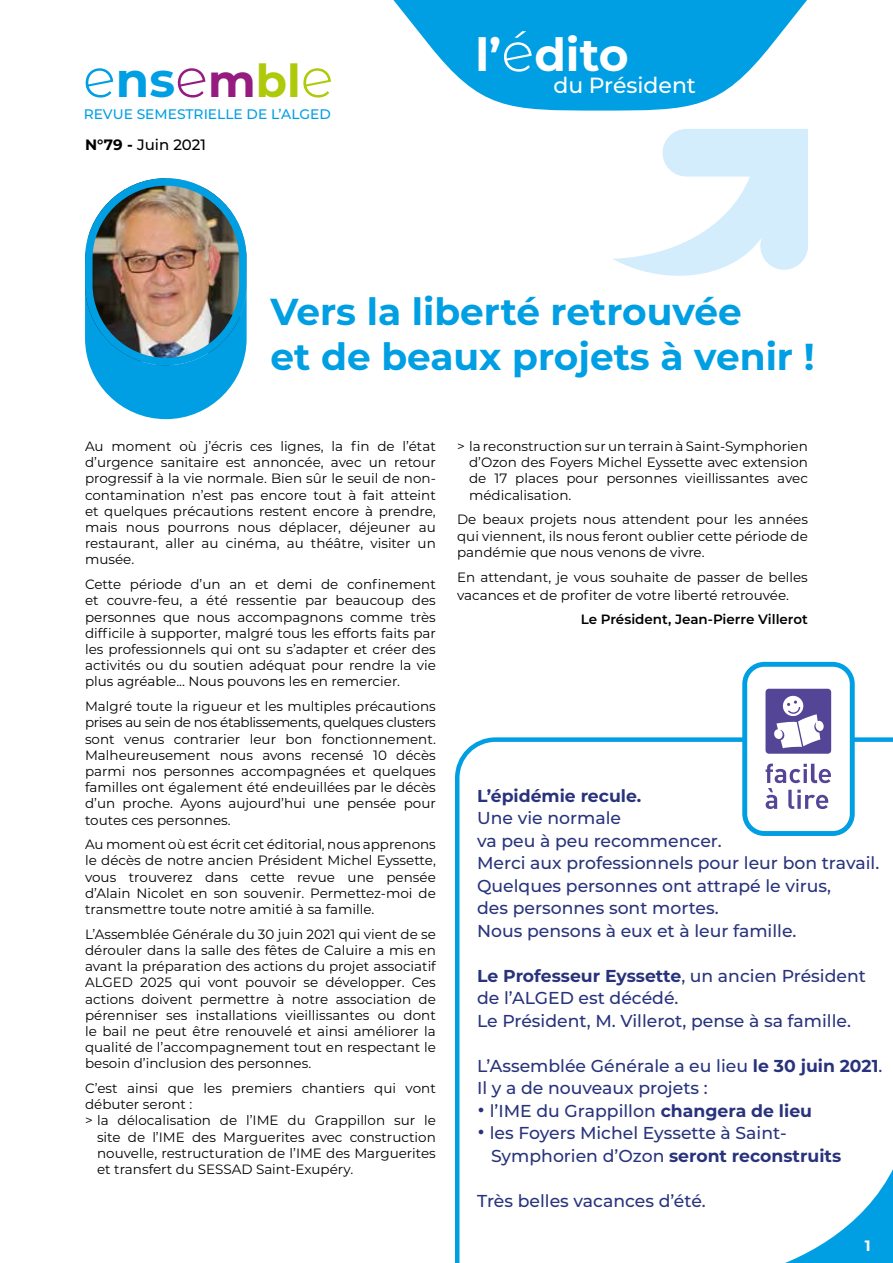
<style>
.page{position:relative;width:893px;height:1263px;background:#fff}
.page>*{position:absolute;margin:0;border:0;box-sizing:border-box;transform-origin:0 0}
.t1{font:700 48.45px "Montserrat";color:#009fe3}
.t2{font:700 45.6px "Montserrat";color:#fff}
.t3{font:700 37.5px/45px "Montserrat";color:#009fe3}
.t4{font:500 21.9px "Montserrat";color:#fff}
.t5{font:500 17.25px/22.5px "Montserrat";color:#28337c}
.t6{font:700 17.25px "Montserrat";color:#28337c}
.t7{font:500 15px "Montserrat";color:#000}
.t8{font:700 15px "Montserrat";color:#fff}
.t9{font:500 13.8px "Montserrat";color:#009fe3}
.t10{font:13.5px/16.2px "Montserrat";color:#000;text-align:justify}
.t11{font:600 13.5px "Montserrat";color:#000}
.s1{font-weight:300;font-size:55.2px}
.s2{font-weight:300;font-size:55.2px;color:#951b81}
.s3{font-size:45.45px;color:#951b81}
.s4{font-size:45.45px;color:#afca0b}
.s5{font-weight:300;font-size:55.2px;color:#afca0b}
.s6{font-weight:700}
.s7{font-weight:300;font-size:55.5px}
.s8{font-size:25.5px}
</style>
<div class="page">
<svg style="left:455px;top:737px;width:438px;height:526px"></svg>
<svg style="left:613px;top:129px;width:195px;height:147px"></svg>
<div style="left:89px;top:220px;width:154px;height:195px;background:#009fe3;border-radius:77px"></div>
<div style="left:85px;top:216px;width:162px;height:203px;border:8px solid #009fe3;border-radius:77px"></div>
<img style="left:85px;top:178px;width:162px;height:187px;border-radius:81px">
<div style="left:85px;top:178px;width:162px;height:187px;border:8px solid #009fe3;border-radius:77px"></div>
<svg style="left:393px;top:0;width:414px;height:111px;fill:#009fe3"></svg>
<div style="left:745px;top:664px;width:107px;height:169px;background:#fff;border-radius:20px"></div>
<div style="left:765px;top:689px;width:66px;height:65px;background:#554596;border-radius:3px"></div>
<div style="left:783px;top:696px;width:20px;height:20px;background:#fff;border-radius:50%"></div>
<svg style="left:774px;top:700px;width:50px;height:48px"></svg>
<svg style="left:766px;top:764px;width:65px;height:45px"></svg>
<div style="left:742px;top:662px;width:113px;height:174px;border:5px solid #009fe3;border-radius:20px"></div>
<svg style="left:705px;top:1075px;width:188px;height:188px"></svg>
<h1 class="t1" style="left:83px;top:45px;width:252px"><span class="s1">e</span>ns<span class="s2">e</span><span class="s3">m</span><span class="s4">bl</span><span class="s5">e</span></h1>
<p class="t9" style="left:84px;top:105px;width:249px">REVUE SEMESTRIELLE DE L’ALGED</p>
<p class="t7" style="left:85px;top:134px;width:123px"><span class="s6">N°79 -</span> Juin 2021</p>
<h2 class="t2" style="left:476px;top:22px;width:155px">l’<span class="s7">é</span>dito</h2>
<h3 class="t4" style="left:553px;top:70px;width:144px">du Président</h3>
<h3 class="t3" style="left:271px;top:287px;width:545px">Vers la liberté retrouvée<br>et de beaux projets à venir !</h3>
<p class="t10" style="left:85px;top:438px;width:352px">Au moment où j’écris ces lignes, la fin de l’état d’urgence sanitaire est annoncée, avec un retour progressif à la vie normale. Bien sûr le seuil de non&shy;contamination n’est pas encore tout à fait atteint et quelques précautions restent encore à prendre, mais nous pourrons nous déplacer, déjeuner au restaurant, aller au cinéma, au théâtre, visiter un musée.</p>
<p class="t10" style="left:85px;top:576px;width:352px">Cette période d’un an et demi de confinement et couvre-feu, a été ressentie par beaucoup des personnes que nous accompagnons comme très difficile à supporter, malgré tous les efforts faits par les professionnels qui ont su s’adapter et créer des activités ou du soutien adéquat pour rendre la vie plus agréable... Nous pouvons les en remercier.</p>
<p class="t10" style="left:85px;top:698px;width:352px">Malgré toute la rigueur et les multiples précautions prises au sein de nos établissements, quelques clusters sont venus contrarier leur bon fonctionnement.<br>Malheureusement nous avons recensé 10 décès parmi nos personnes accompagnées et quelques familles ont également été endeuillées par le décès d’un proche. Ayons aujourd’hui une pensée pour toutes ces personnes.</p>
<p class="t10" style="left:85px;top:836px;width:352px">Au moment où est écrit cet éditorial, nous apprenons le décès de notre ancien Président Michel Eyssette, vous trouverez dans cette revue une pensée d’Alain Nicolet en son souvenir. Permettez-moi de transmettre toute notre amitié à sa famille.</p>
<p class="t10" style="left:85px;top:925px;width:352px">L’Assemblée Générale du 30 juin 2021 qui vient de se dérouler dans la salle des fêtes de Caluire a mis en avant la préparation des actions du projet associatif ALGED 2025 qui vont pouvoir se développer. Ces actions doivent permettre à notre association de pérenniser ses installations vieillissantes ou dont le bail ne peut être renouvelé et ainsi améliorer la qualité de l’accompagnement tout en respectant le besoin d’inclusion des personnes.</p>
<p class="t10" style="left:85px;top:1080px;width:352px">C’est ainsi que les premiers chantiers qui vont</p>
<p class="t10" style="left:85px;top:1096px;width:109px">débuter seront :</p>
<p class="t10" style="left:85px;top:1112px;width:352px">&gt; la délocalisation de l’IME du Grappillon sur le</p>
<p class="t10" style="left:97px;top:1128px;width:340px">site de l’IME des Marguerites avec construction</p>
<p class="t10" style="left:97px;top:1144px;width:340px">nouvelle, restructuration de l’IME des Marguerites</p>
<p class="t10" style="left:97px;top:1161px;width:256px">et transfert du SESSAD Saint-Exupéry.</p>
<p class="t10" style="left:469px;top:438px;width:340px;text-indent:-12px">&gt; la reconstruction sur un terrain à Saint-Symphorien d’Ozon des Foyers Michel Eyssette avec extension de 17 places pour personnes vieillissantes avec médicalisation.</p>
<p class="t10" style="left:457px;top:511px;width:352px">De beaux projets nous attendent pour les années qui viennent, ils nous feront oublier cette période de pandémie que nous venons de vivre.</p>
<p class="t10" style="left:457px;top:567px;width:352px;line-height:18px">En attendant, je vous souhaite de passer de belles vacances et de profiter de votre liberté retrouvée.</p>
<p class="t11" style="left:581px;top:610px;width:229px">Le Président, Jean-Pierre Villerot</p>
<p class="t6" style="left:477px;top:783px;width:166px">L’épidémie recule.</p>
<p class="t5" style="left:477px;top:806px;width:404px">Une vie normale<br>va peu à peu recommencer.<br>Merci aux professionnels pour leur bon travail.<br>Quelques personnes ont attrapé le virus,<br>des personnes sont mortes.<br>Nous pensons à eux et à leur famille.</p>
<p class="t5" style="left:477px;top:963px;width:390px"><span class="s6">Le Professeur Eyssette</span>, un ancien Président de l’ALGED est décédé.<br>Le Président, M. Villerot, pense à sa famille.</p>
<p class="t5" style="left:477px;top:1053px;width:407px">L’Assemblée Générale a eu lieu <span class="s6">le 30 juin 2021</span>.<br>Il y a de nouveaux projets :</p>
<p class="t5" style="left:477px;top:1098px;width:336px"><span class="s8">•</span> l’IME du Grappillon <span class="s6">changera de lieu</span></p>
<p class="t5" style="left:491px;top:1121px;width:352px;text-indent:-14px"><span class="s8">•</span> les Foyers Michel Eyssette à Saint-<br>Symphorien d’Ozon <span class="s6">seront reconstruits</span></p>
<p class="t5" style="left:477px;top:1188px;width:230px">Très belles vacances d’été.</p>
<p class="t8" style="left:865px;top:1234px;width:7px">1</p>
</div>
